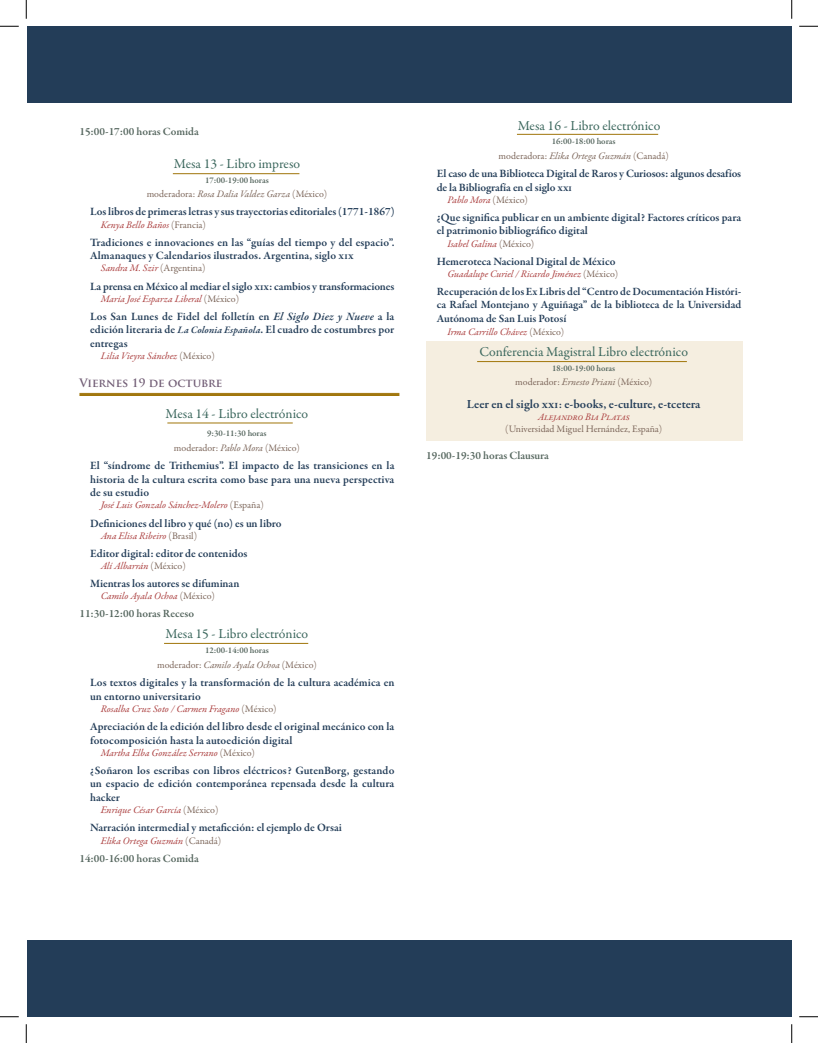
<style>
.page{position:relative;width:818px;height:1043px;background:#fff}
.page>*{position:absolute;margin:0;border:0;box-sizing:border-box;transform-origin:0 0}
.Mesa_manuscrito_gis{font:13.75px "Garamond Premr Pro";color:#3b675d}
.ponencia{font:13.75px "Garamond Premr Pro";color:#3b675d}
.Hora{font:13.75px "Garamond Premr Pro";color:#3b675d}
.Hora_Media{font:600 12.5px "Garamond Premr Pro";color:#233d58}
.ponencia-2{font:600 11.38px/13.6px "Garamond Premr Pro";color:#233d58}
.Día{font:700 11.38px "Trajan Pro";color:#725e76}
.ponencia-3{font:600 11.25px/13.5px "Garamond Premr Pro";color:#233d58;text-align:justify}
.Hora-2{font:600 11.25px "Garamond Premr Pro";color:#56675f}
.ponente{font:italic 10.12px "Garamond Premr Pro";letter-spacing:-.005em;color:#ab3f3f}
.Moderadores1{font:10px "Garamond Premr Pro";color:#7d675b}
.ponente-2{font:italic 10px "Garamond Premr Pro";color:#ab3f3f}
.Moderadores1-2{font:italic 10px "Garamond Premr Pro";color:#7d675b}
.Pais-conferencia{font:10px "Garamond Premr Pro";color:#7d675b}
.ponente-conferencia{font:italic 10px "Garamond Premr Pro";color:#ab3f3f}
.Hora_Media-2{font:600 8.88px "Garamond Premr Pro";color:#56675f}
.Mesa_manuscrito_gis-2{font:600 8.88px "Garamond Premr Pro";color:#56675f}
.Mesa-Electronico_gis{font:600 8.88px "Garamond Premr Pro";color:#56675f}
.Hora_Media-3{font:600 8.75px "Garamond Premr Pro";color:#56675f}
.s1{font-style:normal}
.s2{font-style:normal;color:#7d675b}
.s3{font-size:10.12px}
.s4{font-style:italic}
.s5{font-style:italic;font-size:10.12px}
.s6{font-size:10px}
.s7{font-size:11.25px}
</style>
<div class="page">
<div style="left:27px;top:26px;width:764px;height:76px;background:#233d58"></div>
<div style="left:27px;top:940px;width:764px;height:76px;background:#233d58"></div>
<div style="left:427px;top:341px;width:316px;height:99px;background:#f5eee0"></div>
<hr style="left:79px;top:393px;width:320px;height:1px;background:#a0750a">
<hr style="left:79px;top:394px;width:320px;height:1px;background:#a0750a">
<hr style="left:79px;top:395px;width:320px;height:1px;background:#a0750a">
<hr style="left:173px;top:173px;width:126px;height:1px;background:#a0750a">
<hr style="left:167px;top:422px;width:126px;height:1px;background:#a0750a">
<hr style="left:164px;top:643px;width:144px;height:1px;background:#a0750a">
<hr style="left:517px;top:134px;width:141px;height:1px;background:#a0750a">
<hr style="left:477px;top:361px;width:209px;height:1px;background:#a0750a">
<svg style="left:0;top:25px;width:19px;height:2px"></svg>
<svg style="left:799px;top:25px;width:19px;height:2px"></svg>
<svg style="left:0;top:1016px;width:19px;height:1px"></svg>
<svg style="left:799px;top:1016px;width:19px;height:1px"></svg>
<svg style="left:25px;top:0;width:2px;height:19px"></svg>
<svg style="left:25px;top:1024px;width:2px;height:18px"></svg>
<svg style="left:791px;top:0;width:1px;height:19px"></svg>
<svg style="left:791px;top:1024px;width:1px;height:18px"></svg>
<p class="Hora-2" style="left:79px;top:125px;width:121px">15:00-17:00 horas Comida</p>
<p class="Mesa_manuscrito_gis" style="left:174px;top:155px;width:128px">Mesa 13 - Libro impreso</p>
<p class="Hora_Media-2" style="left:205px;top:174px;width:65px">17:00-19:00 horas</p>
<p class="Moderadores1-2" style="left:147px;top:188px;width:182px"><span class="s1">moderadora:</span> Rosa Dalia Valdez Garza <span class="s1">(México)</span></p>
<p class="ponencia-2" style="left:90px;top:205px;width:306px">Los libros de primeras letras y sus trayectorias editoriales (1771-1867)</p>
<p class="ponente" style="left:101px;top:218px;width:107px">Kenya Bello Baños <span class="s2">(Francia)</span></p>
<p class="ponencia-2" style="left:90px;top:235px;width:306px">Tradiciones e innovaciones en las “guías del tiempo y del espacio”.<br>Almanaques y Calendarios ilustrados. Argentina, siglo <span class="s3">xix</span></p>
<p class="ponente" style="left:101px;top:262px;width:106px">Sandra M. Szir <span class="s2">(Argentina)</span></p>
<p class="ponencia-2" style="left:90px;top:279px;width:306px">La prensa en México al mediar el siglo <span class="s3">xix</span>: cambios y transformaciones</p>
<p class="ponente" style="left:101px;top:292px;width:140px">María José Esparza Liberal <span class="s2">(México)</span></p>
<p class="ponencia-2" style="left:90px;top:310px;width:306px;text-align:justify">Los San Lunes de Fidel del folletín en <span class="s4">El Siglo Diez y Nueve</span> a la edición literaria de <span class="s5">La Colonia Española</span>. El cuadro de costumbres por entregas</p>
<p class="ponente" style="left:101px;top:349px;width:115px">Lilia Vieyra Sánchez <span class="s2">(México)</span></p>
<p class="Día" style="left:79px;top:375px;width:144px">Viernes 19 de octubre</p>
<p class="Mesa_manuscrito_gis" style="left:165px;top:405px;width:144px">Mesa 14 - Libro electrónico</p>
<p class="Mesa-Electronico_gis" style="left:207px;top:428px;width:61px">9:30-11:30 horas</p>
<p class="Moderadores1" style="left:174px;top:441px;width:128px">moderador: <span class="s4">Pablo Mora</span> (México)</p>
<p class="ponencia-2" style="left:90px;top:459px;width:306px;text-align:justify">El “síndrome de Trithemius”. El impacto de las transiciones en la historia de la cultura escrita como base para una nueva perspectiva de su estudio</p>
<p class="ponente" style="left:101px;top:499px;width:164px">José Luis Gonzalo Sánchez-Molero <span class="s2">(España)</span></p>
<p class="ponencia-2" style="left:90px;top:516px;width:193px">Definiciones del libro y qué (no) es un libro</p>
<p class="ponente" style="left:101px;top:529px;width:98px">Ana Elisa Ribeiro <span class="s2">(Brasil)</span></p>
<p class="ponencia-2" style="left:90px;top:546px;width:159px">Editor digital: editor de contenidos</p>
<p class="ponente" style="left:101px;top:559px;width:87px">Alí Albarrán <span class="s2">(México)</span></p>
<p class="ponencia-2" style="left:90px;top:577px;width:151px">Mientras los autores se difuminan</p>
<p class="ponente" style="left:101px;top:589px;width:116px">Camilo Ayala Ochoa <span class="s2">(México)</span></p>
<p class="Hora-2" style="left:79px;top:607px;width:116px">11:30-12:00 horas Receso</p>
<p class="Hora" style="left:165px;top:625px;width:144px">Mesa 15 - Libro electrónico</p>
<p class="Mesa_manuscrito_gis-2" style="left:205px;top:645px;width:65px">12:00-14:00 horas</p>
<p class="Moderadores1" style="left:157px;top:658px;width:161px">moderador: <span class="s4">Camilo Ayala Ochoa</span> (México)</p>
<p class="ponencia-2" style="left:90px;top:676px;width:306px">Los textos digitales y la transformación de la cultura académica en un entorno universitario</p>
<p class="ponente" style="left:101px;top:702px;width:177px">Rosalba Cruz Soto / Carmen Fragano <span class="s2">(México)</span></p>
<p class="ponencia-2" style="left:90px;top:719px;width:306px">Apreciación de la edición del libro desde el original mecánico con la fotocomposición hasta la autoedición digital</p>
<p class="ponente" style="left:101px;top:746px;width:156px">Martha Elba González Serrano <span class="s2">(México)</span></p>
<p class="ponencia-2" style="left:90px;top:763px;width:306px;text-align:justify">¿Soñaron los escribas con libros eléctricos? GutenBorg, gestando un espacio de edición contemporánea repensada desde la cultura hacker</p>
<p class="ponente" style="left:101px;top:803px;width:119px">Enrique César García <span class="s2">(México)</span></p>
<p class="ponencia-2" style="left:90px;top:821px;width:253px">Narración intermedial y metaficción: el ejemplo de Orsai</p>
<p class="ponente" style="left:101px;top:834px;width:122px">Elika Ortega Guzmán <span class="s2">(Canadá)</span></p>
<p class="Hora-2" style="left:79px;top:851px;width:121px">14:00-16:00 horas Comida</p>
<p class="ponencia" style="left:517px;top:117px;width:144px">Mesa 16 - Libro electrónico</p>
<p class="Hora_Media-2" style="left:551px;top:136px;width:65px">16:00-18:00 horas</p>
<p class="Moderadores1" style="left:498px;top:150px;width:172px">moderadora: <span class="s4">Elika Ortega Guzmán</span> (Canadá)</p>
<p class="ponencia-2" style="left:437px;top:167px;width:306px">El caso de una Biblioteca Digital de Raros y Curiosos: algunos desafíos de la Bibliografía en el siglo <span class="s6">xxi</span></p>
<p class="ponente" style="left:447px;top:193px;width:82px">Pablo Mora <span class="s2">(México)</span></p>
<p class="ponencia-2" style="left:437px;top:211px;width:306px">¿Que significa publicar en un ambiente digital? Factores críticos para el patrimonio bibliográfico digital</p>
<p class="ponente" style="left:447px;top:237px;width:88px">Isabel Galina <span class="s2">(México)</span></p>
<p class="ponencia-2" style="left:437px;top:254px;width:180px">Hemeroteca Nacional Digital de México</p>
<p class="ponente-2" style="left:447px;top:267px;width:172px">Guadalupe Curiel / Ricardo Jiménez <span class="s2">(México)</span></p>
<p class="ponencia-3" style="left:437px;top:285px;width:306px">Recuperación de los Ex Libris del “Centro de Documentación Históri&shy;ca Rafael Montejano y Aguiñaga” de la biblioteca de la Universidad Autónoma de San Luis Potosí</p>
<p class="ponente-2" style="left:447px;top:326px;width:118px">Irma Carrillo Chávez <span class="s2">(México)</span></p>
<p class="Mesa_manuscrito_gis" style="left:479px;top:343px;width:210px">Conferencia Magistral Libro electrónico</p>
<p class="Hora_Media-3" style="left:552px;top:363px;width:65px">18:00-19:00 horas</p>
<p class="Moderadores1" style="left:515px;top:376px;width:138px">moderador: <span class="s4">Ernesto Priani</span> (México)</p>
<p class="Hora_Media" style="left:467px;top:396px;width:235px">Leer en el siglo <span class="s7">xxi:</span> e-books, e-culture, e-tcetera</p>
<p class="ponente-conferencia" style="left:537px;top:410px;width:92px">Alejandro Bia Platas</p>
<p class="Pais-conferencia" style="left:505px;top:422px;width:158px">(Universidad Miguel Hernández, España)</p>
<p class="Hora-2" style="left:426px;top:448px;width:124px">19:00-19:30 horas Clausura</p>
</div>
